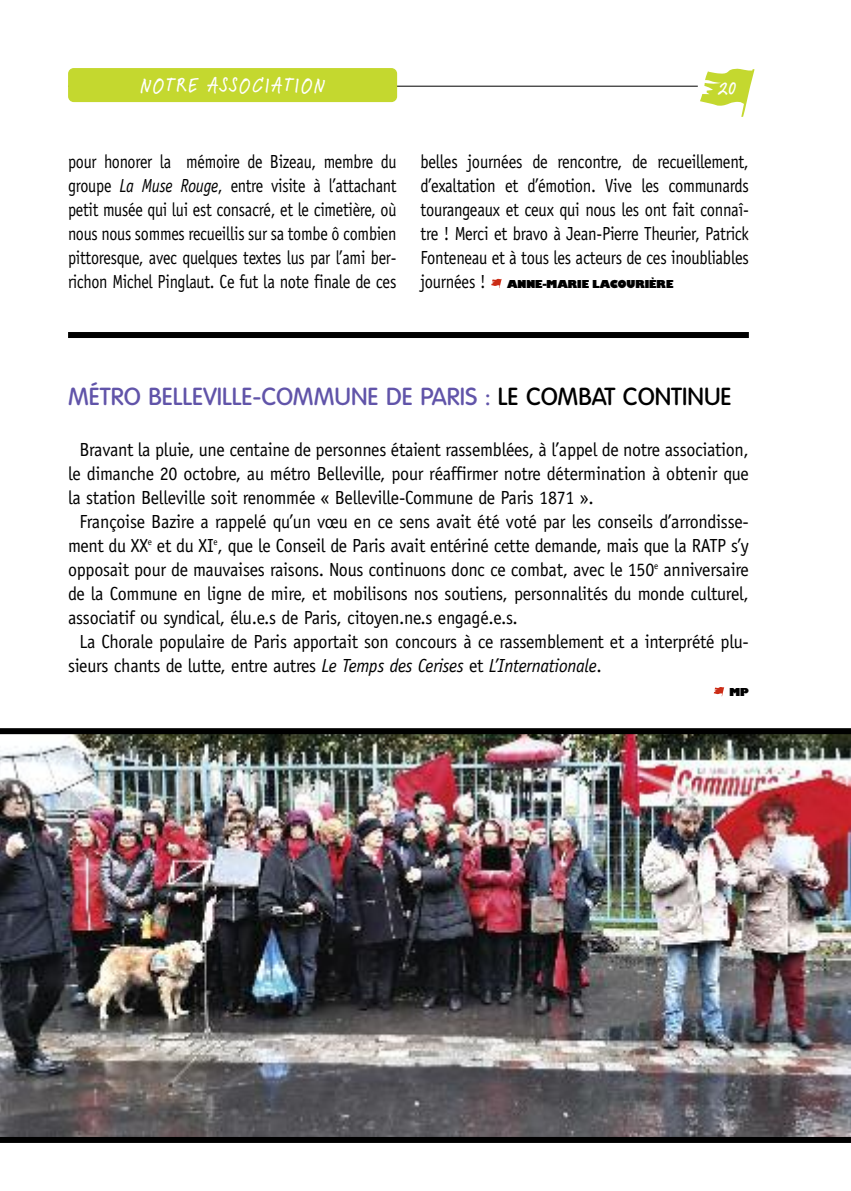
<style>
.page{position:relative;width:851px;height:1191px;background:#fff}
.page>*{position:absolute;margin:0;border:0;box-sizing:border-box;transform-origin:0 0}
.t1{font:500 24px "Volkswagen";color:#6154a9}
.t2{font:500 22px "Feltpen Std";letter-spacing:.075em;color:#fff}
.t3{font:19px "Officina Sans";letter-spacing:-.015em;color:#000;scale:.95 1}
.t4{font:19px/24px "Officina Sans";letter-spacing:-.015em;color:#000;text-align:justify;scale:.85 1}
.t5{font:19px/24px "Officina Sans";letter-spacing:-.015em;color:#000;text-align:justify;scale:.87 1}
.t6{font:800 12px "Chantilly UB";color:#000}
.s1{font-style:italic}
.s2{font-family:"Officina Sans";font-weight:400;font-size:19px}
.s3{color:#000}
</style>
<div class="page">
<svg style="left:700px;top:68px;width:54px;height:49px"></svg>
<hr style="left:68px;top:86px;width:629px;height:1px;background:#000">
<div style="left:68px;top:68px;width:329px;height:34px;background:#c4d82f;border-radius:6px"></div>
<svg style="left:491px;top:279px;width:10px;height:9px"></svg>
<div style="left:68px;top:332px;width:680px;height:6px;background:#000"></div>
<img style="left:0;top:734px;width:850px;height:403px">
<svg style="left:713px;top:687px;width:11px;height:9px"></svg>
<div style="left:0;top:728px;width:850px;height:6px;background:#000"></div>
<div style="left:0;top:1137px;width:850px;height:6px;background:#000"></div>
<p class="t2" style="left:140px;top:77px;width:186px">NOTRE ASSOCIATION</p>
<p class="t2" style="left:719px;top:80px;width:19px">20</p>
<p class="t4" style="left:68px;top:151px;width:388px">pour honorer la mémoire de Bizeau, membre du groupe <span class="s1">La Muse Rouge</span>, entre visite à l’attachant petit musée qui lui est consacré, et le cimetière, où nous nous sommes recueillis sur sa tombe ô combien pittoresque, avec quelques textes lus par l’ami ber&shy;richon Michel Pinglaut. Ce fut la note finale de ces</p>
<p class="t5" style="left:420px;top:151px;width:379px">belles journées de rencontre, de recueillement, d’exaltation et d’émotion. Vive les communards tourangeaux et ceux qui nous les ont fait connaî&shy;tre ! Merci et bravo à Jean-Pierre Theurier, Patrick Fonteneau et à tous les acteurs de ces inoubliables</p>
<p class="t6" style="left:420px;top:277px;width:254px"><span class="s2">journées !</span> ANNE-MARIE LACOURIÈRE</p>
<p class="t1" style="left:68px;top:382px;width:665px">MÉTRO BELLEVILLE-COMMUNE DE PARIS : <span class="s3">LE COMBAT CONTINUE</span></p>
<p class="t3" style="left:79px;top:442px;width:706px">Bravant la pluie, une centaine de personnes étaient rassemblées, à l’appel de notre association,</p>
<p class="t3" style="left:68px;top:466px;width:718px">le dimanche 20 octobre, au métro Belleville, pour réaffirmer notre détermination à obtenir que</p>
<p class="t3" style="left:68px;top:490px;width:554px">la station Belleville soit renommée « Belleville-Commune de Paris 1871 ».</p>
<p class="t3" style="left:79px;top:514px;width:706px">Françoise Bazire a rappelé qu’un vœu en ce sens avait été voté par les conseils d’arrondisse-</p>
<p class="t3" style="left:68px;top:538px;width:718px">ment du XX<sup>e</sup> et du XI<sup>e</sup>, que le Conseil de Paris avait entériné cette demande, mais que la RATP s’y</p>
<p class="t3" style="left:68px;top:562px;width:718px">opposait pour de mauvaises raisons. Nous continuons donc ce combat, avec le 150<sup>e</sup> anniversaire</p>
<p class="t3" style="left:68px;top:586px;width:718px">de la Commune en ligne de mire, et mobilisons nos soutiens, personnalités du monde culturel,</p>
<p class="t3" style="left:68px;top:610px;width:475px">associatif ou syndical, élu.e.s de Paris, citoyen.ne.s engagé.e.s.</p>
<p class="t3" style="left:79px;top:634px;width:706px">La Chorale populaire de Paris apportait son concours à ce rassemblement et a interprété plu-</p>
<p class="t3" style="left:68px;top:658px;width:563px">sieurs chants de lutte, entre autres <span class="s1">Le Temps des Cerises</span> et <span class="s1">L’Internationale</span>.</p>
<p class="t6" style="left:729px;top:685px;width:21px">MP</p>
</div>
